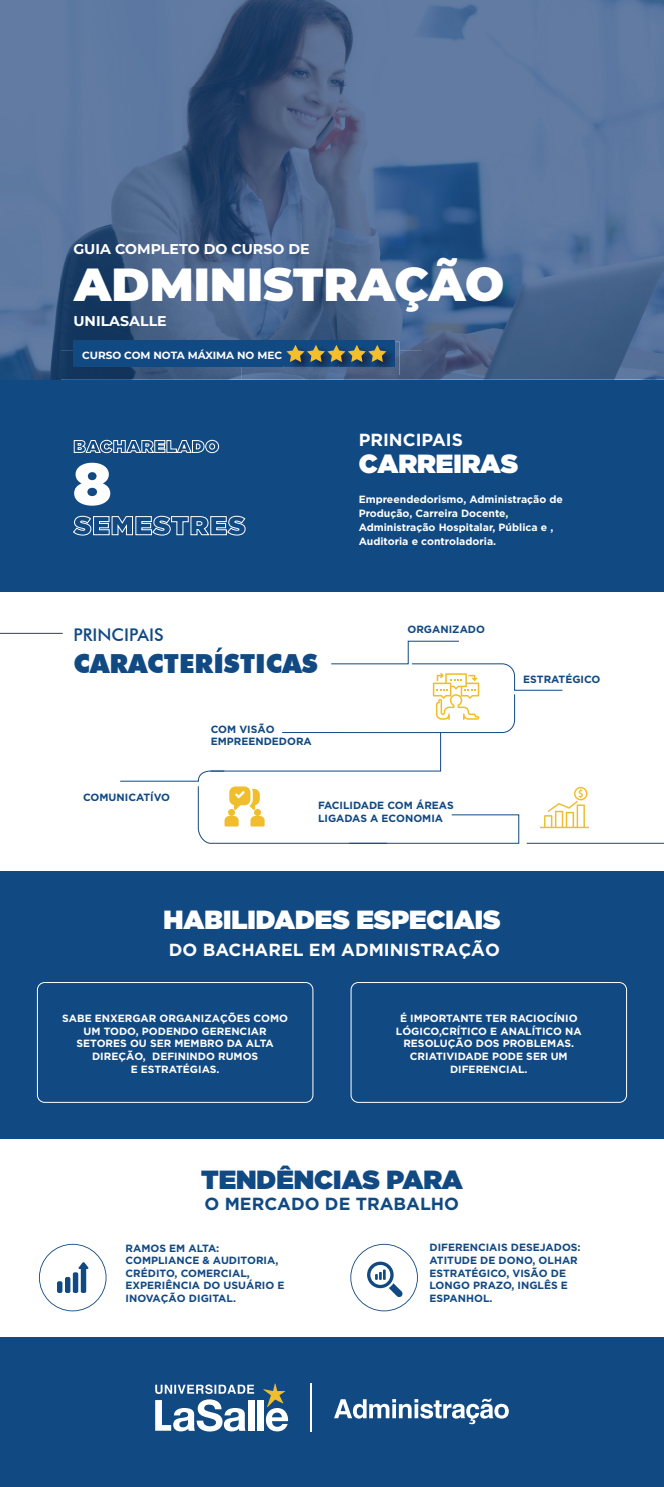
<style>
.page{position:relative;width:664px;height:1487px;background:#fff}
.page>*{position:absolute;margin:0;border:0;box-sizing:border-box;transform-origin:0 0}
.t1{font:900 59.15px "Gotham";color:#fff}
.t2{font:900 46.2px "Montserrat";color:#fff}
.t3{font:900 26.25px "Gotham";color:#fff}
.t4{font:900 26.25px "Futura BT";color:#114983}
.t5{font:900 26.25px "Gotham";color:#114983}
.t6{font:700 17.5px "Gotham";color:#fff}
.t7{font:700 17.5px "Gotham";color:#114983}
.t8{font:500 17.5px "Futura BT";color:#114983}
.t9{font:700 14.17px "Montserrat";color:#fff}
.t10{font:700 10.5px/12.6px "Gotham";color:#fff;text-align:center}
.t11{font:700 10.5px/12.6px "Gotham";color:#114983}
.t12{font:700 10.5px "Montserrat";color:#fff}
</style>
<div class="page">
<div style="left:0;top:1337px;width:663px;height:150px;background:#114983"></div>
<img style="left:60px;top:0;width:603px;height:263px">
<img style="left:0;top:0;width:60px;height:380px">
<img style="left:302px;top:263px;width:361px;height:87px">
<img style="left:181px;top:263px;width:121px;height:77px">
<img style="left:60px;top:263px;width:121px;height:87px">
<img style="left:60px;top:350px;width:603px;height:30px">
<div style="left:0;top:871px;width:663px;height:268px;background:#114983"></div>
<div style="left:0;top:380px;width:663px;height:211px;background:#114983"></div>
<svg style="left:74px;top:440px;width:145px;height:13px"></svg>
<svg style="left:73px;top:516px;width:172px;height:19px"></svg>
<svg style="left:39px;top:1244px;width:67px;height:67px"></svg>
<svg style="left:350px;top:1244px;width:67px;height:67px"></svg>
<hr style="left:527px;top:843px;width:136px;height:1px;background:#114983">
<hr style="left:0;top:633px;width:62px;height:1px;background:#114983">
<hr style="left:120px;top:781px;width:78px;height:1px;background:#114983">
<svg style="left:197px;top:640px;width:392px;height:204px"></svg>
<div style="left:73px;top:340px;width:321px;height:27px;background:#114983"></div>
<img style="left:284px;top:367px;width:2px;height:8px">
<img style="left:386px;top:342px;width:13px;height:33px">
<svg style="left:286px;top:345px;width:100px;height:30px"></svg>
<svg style="left:334px;top:1398px;width:174px;height:26px"></svg>
<div style="left:257px;top:1400px;width:6px;height:30px;background:#fff"></div>
<svg style="left:155px;top:1384px;width:99px;height:47px"></svg>
<svg style="left:263px;top:1383px;width:25px;height:48px"></svg>
<hr style="left:310px;top:1383px;width:2px;height:49px;background:#fff">
<div style="left:37px;top:982px;width:276px;height:120px;border:1px solid #fff;border-radius:7px"></div>
<div style="left:350px;top:982px;width:276px;height:120px;border:1px solid #fff;border-radius:7px"></div>
<h3 class="t9" style="left:73px;top:239px;width:238px">GUIA COMPLETO DO CURSO DE</h3>
<h2 class="t2" style="left:74px;top:249px;width:431px">ADMINISTRAÇÃO</h2>
<h3 class="t9" style="left:73px;top:310px;width:95px">UNILASALLE</h3>
<p class="t12" style="left:82px;top:348px;width:201px">CURSO COM NOTA MÁXIMA NO MEC</p>
<h1 class="t1" style="left:73px;top:441px;width:39px">8</h1>
<h3 class="t8" style="left:73px;top:624px;width:92px">PRINCIPAIS</h3>
<h3 class="t4" style="left:73px;top:647px;width:246px">CARACTERÍSTICAS</h3>
<p class="t11" style="left:211px;top:722px;width:103px">COM VISÃO<br>EMPREENDEDORA</p>
<h3 class="t6" style="left:358px;top:430px;width:106px">PRINCIPAIS</h3>
<h3 class="t3" style="left:358px;top:445px;width:161px">CARREIRAS</h3>
<p class="t10" style="left:358px;top:492px;width:206px;line-height:14px;text-align:left">Empreendedorismo, Administração de Produção, Carreira Docente, Administração Hospitalar, Pública e , Auditoria e controladoria.</p>
<p class="t11" style="left:407px;top:623px;width:79px">ORGANIZADO</p>
<p class="t11" style="left:523px;top:673px;width:79px">ESTRATÉGICO</p>
<p class="t11" style="left:83px;top:791px;width:88px">COMUNICATÍVO</p>
<p class="t11" style="left:318px;top:799px;width:137px">FACILIDADE COM ÁREAS<br>LIGADAS A ECONOMIA</p>
<h3 class="t3" style="left:163px;top:901px;width:338px">HABILIDADES ESPECIAIS</h3>
<h3 class="t6" style="left:169px;top:940px;width:332px">DO BACHAREL EM ADMINISTRAÇÃO</h3>
<p class="t10" style="left:62px;top:1012px;width:227px">SABE ENXERGAR ORGANIZAÇÕES COMO<br>UM TODO, PODENDO GERENCIAR<br>SETORES OU SER MEMBRO DA ALTA<br>DIREÇÃO, DEFININDO RUMOS<br>E ESTRATÉGIAS.</p>
<p class="t10" style="left:395px;top:1012px;width:187px">É IMPORTANTE TER RACIOCÍNIO<br>LÓGICO,CRÍTICO E ANALÍTICO NA<br>RESOLUÇÃO DOS PROBLEMAS.<br>CRIATIVIDADE PODE SER UM<br>DIFERENCIAL.</p>
<h3 class="t5" style="left:201px;top:1160px;width:263px">TENDÊNCIAS PARA</h3>
<h3 class="t7" style="left:204px;top:1193px;width:256px">O MERCADO DE TRABALHO</h3>
<p class="t11" style="left:125px;top:1241px;width:160px">RAMOS EM ALTA:<br>COMPLIANCE &amp; AUDITORIA,<br>CRÉDITO, COMERCIAL,<br>EXPERIÊNCIA DO USUÁRIO E<br>INOVAÇÃO DIGITAL.</p>
<p class="t11" style="left:429px;top:1241px;width:152px">DIFERENCIAIS DESEJADOS:<br>ATITUDE DE DONO, OLHAR<br>ESTRATÉGICO, VISÃO DE<br>LONGO PRAZO, INGLÊS E<br>ESPANHOL.</p>
</div>
